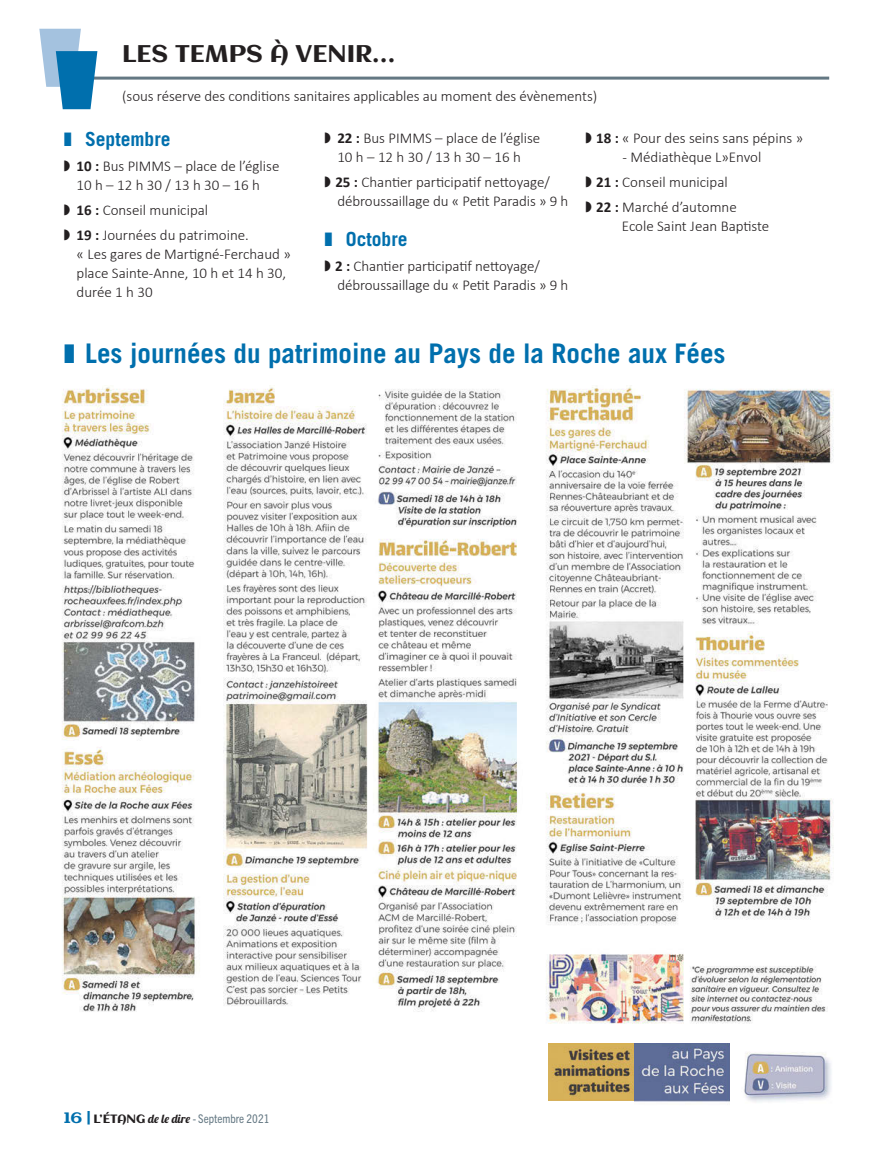
<style>
.page{position:relative;width:893px;height:1149px;background:#fff}
.page>*{position:absolute;margin:0;border:0;box-sizing:border-box;transform-origin:0 0}
.t1{font:700 27px "Trade Gothic";color:#006fad}
.t2{font:24px "Aclonica";color:#231f20}
.t3{font:700 19.5px "Trade Gothic";color:#006fad}
.texte{font:300 15px/18.8px "Calibri";color:#231f20}
.t4{font:condensed 12px "Trade Gothic Next LT Pro";color:#647883}
.s1{font-weight:700}
.s2{font-family:"Aclonica";font-stretch:normal;font-size:15px;color:#006fad}
.s3{font-family:"Aclonica";font-stretch:normal;color:#231f20}
.s4{font-family:"Lobster 1.4";font-stretch:normal;color:#231f20}
</style>
<div class="page">
<hr style="left:85px;top:77px;width:744px;height:3px;background:#647883">
<svg style="left:39px;top:29px;width:58px;height:80px"></svg>
<img style="left:62px;top:386px;width:772px;height:636px">
<img style="left:548px;top:1043px;width:87px;height:56px">
<img style="left:635px;top:1043px;width:95px;height:59px">
<img style="left:744px;top:1052px;width:88px;height:50px">
<h2 class="t2" style="left:122px;top:37px;width:274px">LES TEMPS À VENIR…</h2>
<p class="texte" style="left:122px;top:86px;width:476px">(sous réserve des conditions sanitaires applicables au moment des évènements)</p>
<p class="t3" style="left:64px;top:127px;width:108px">❚ Septembre</p>
<p class="texte" style="left:64px;top:157px;width:217px;text-align:center">◗ <span class="s1">10 :</span> Bus PIMMS – place de l’église<br>10 h – 12 h 30 / 13 h 30 – 16 h</p>
<p class="texte" style="left:64px;top:200px;width:146px">◗ <span class="s1">16 :</span> Conseil municipal</p>
<p class="texte" style="left:77px;top:226px;width:216px;text-indent:-13px">◗ <span class="s1">19 :</span> Journées du patrimoine.<br>« Les gares de Martigné-Ferchaud » place Sainte-Anne, 10 h et 14 h 30, durée 1 h 30</p>
<p class="texte" style="left:325px;top:129px;width:217px;text-align:center">◗ <span class="s1">22 :</span> Bus PIMMS – place de l’église<br>10 h – 12 h 30 / 13 h 30 – 16 h</p>
<p class="texte" style="left:337px;top:173px;width:233px;text-indent:-13px">◗ <span class="s1">25 :</span> Chantier participatif nettoyage/ débroussaillage du « Petit Paradis » 9 h</p>
<p class="t3" style="left:325px;top:227px;width:85px">❚ Octobre</p>
<p class="texte" style="left:337px;top:256px;width:233px;text-indent:-13px">◗ <span class="s1">2 :</span> Chantier participatif nettoyage/ débroussaillage du « Petit Paradis » 9 h</p>
<p class="texte" style="left:585px;top:129px;width:219px">◗ <span class="s1">18 :</span> « Pour des seins sans pépins »</p>
<p class="texte" style="left:623px;top:147px;width:140px">- Médiathèque L»Envol</p>
<p class="texte" style="left:585px;top:173px;width:144px">◗ <span class="s1">21 :</span> Conseil municipal</p>
<p class="texte" style="left:622px;top:198px;width:149px;text-indent:-36px">◗ <span class="s1">22 :</span> Marché d’automne<br>Ecole Saint Jean Baptiste</p>
<p class="t1" style="left:64px;top:336px;width:663px">❚ Les journées du patrimoine au Pays de la Roche aux Fées</p>
<p class="t4" style="left:64px;top:1110px;width:207px"><span class="s2">16 |</span> <span class="s3">L’ÉTANG</span> <span class="s4">de le dire</span> - Septembre 2021</p>
</div>
